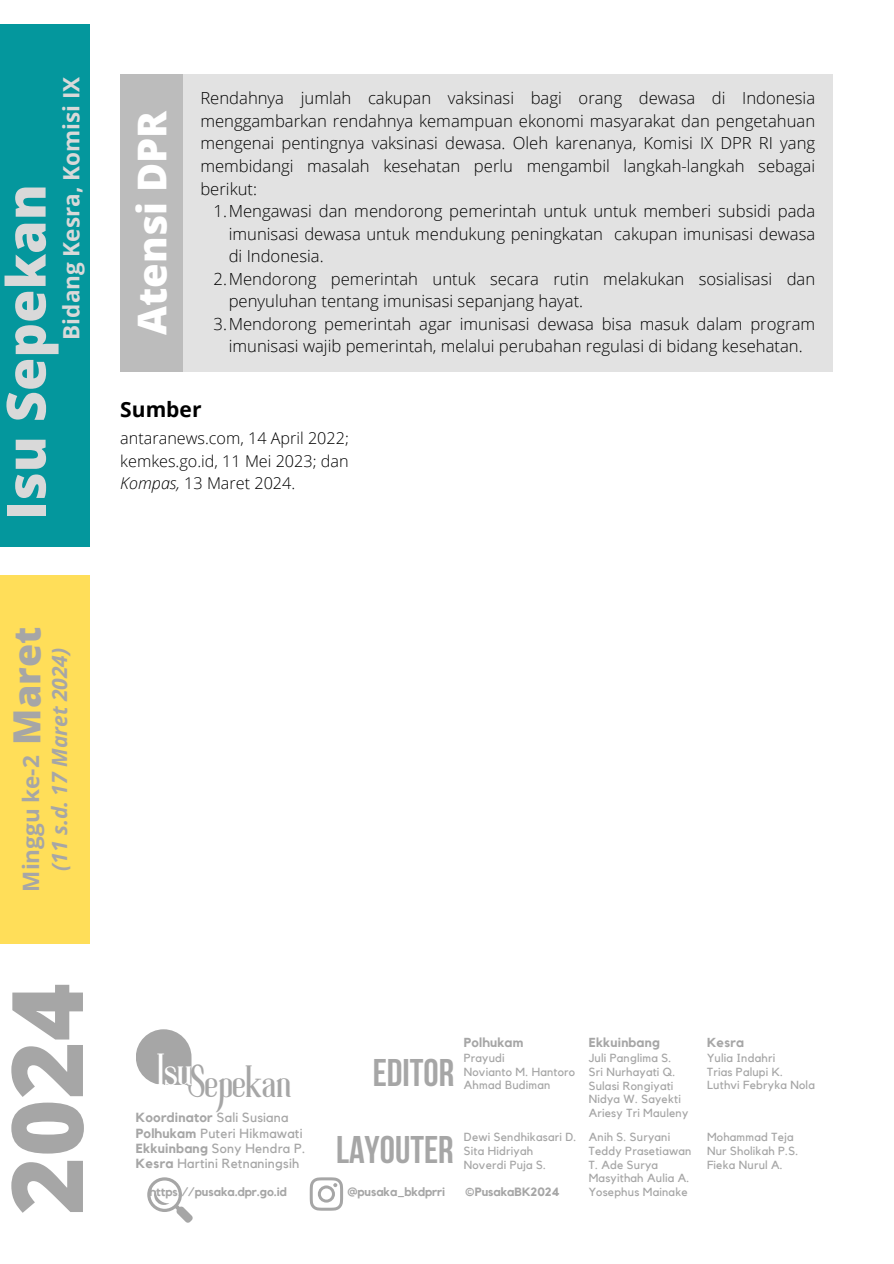
<style>
.page{position:relative;width:894px;height:1264px;background:#fff}
.page>*{position:absolute;margin:0;border:0;box-sizing:border-box;transform-origin:0 0}
.t1{font:800 98.85px "Open Sans";color:#a6a6a6}
.t2{font:800 54px "Open Sans";color:#d9d9d9}
.t3{font:40.65px "Roller Coaster";color:#a6a6a6}
.t4{font:800 39.75px "Open Sans";color:#fff}
.t5{font:700 38.4px "Bebas Neue";color:#a6a6a6}
.t6{font:800 37.5px "Open Sans";color:#a6a6a6}
.t7{font:700 22.5px "Open Sans";color:#d9d9d9}
.t8{font:700 22.5px "Open Sans";color:#a6a6a6}
.t9{font:italic 700 21px "Open Sans";color:#a6a6a6}
.t10{font:700 21px "Open Sans";color:#000}
.t11{font:300 16.65px/22.5px "Open Sans";color:#000;text-align:justify}
.t12{font:300 16.2px/22.5px "Open Sans";color:#000;text-align:justify}
.t13{font:13.2px/15.5px "Kollektif";letter-spacing:.02em;color:#a6a6a6}
.t14{font:700 13.05px "Kollektif";letter-spacing:.02em;color:#a6a6a6}
.t15{font:700 12px "Kollektif";color:#a6a6a6}
.t16{font:11.7px/13.6px "Kollektif";letter-spacing:.02em;color:#a6a6a6}
.s1{font-style:italic}
.s2{font-weight:700}
</style>
<div class="page">
<div style="left:120px;top:74px;width:63px;height:297px;background:#bcbcbc"></div>
<div style="left:183px;top:74px;width:649px;height:297px;background:#e2e2e2"></div>
<div style="left:0;top:25px;width:89px;height:522px;background:#04979d"></div>
<div style="left:0;top:575px;width:89px;height:368px;background:#ffde59"></div>
<svg style="left:136px;top:1029px;width:55px;height:55px;background:#b3b3b3"></svg>
<svg style="left:309px;top:1177px;width:34px;height:33px"></svg>
<svg style="left:147px;top:1177px;width:46px;height:45px"></svg>
<h3 class="t7" style="left:55px;top:339px;width:264px;rotate:-90deg">Bidang Kesra, Komisi IX</h3>
<h2 class="t2" style="left:-12px;top:520px;width:337px;rotate:-90deg">Isu Sepekan</h2>
<h3 class="t4" style="left:124px;top:334px;width:226px;rotate:-90deg">Atensi DPR</h3>
<p class="t11" style="left:200px;top:87px;width:616px">Rendahnya jumlah cakupan vaksinasi bagi orang dewasa di Indonesia menggambarkan rendahnya kemampuan ekonomi masyarakat dan pengetahuan mengenai pentingnya vaksinasi dewasa. Oleh karenanya, Komisi IX DPR RI yang membidangi masalah kesehatan perlu mengambil langkah-langkah sebagai berikut:</p>
<p class="t11" style="left:213px;top:199px;width:603px">1.Mengawasi dan mendorong pemerintah untuk untuk memberi subsidi pada</p>
<p class="t11" style="left:229px;top:222px;width:588px">imunisasi dewasa untuk mendukung peningkatan cakupan imunisasi dewasa</p>
<p class="t11" style="left:229px;top:244px;width:96px">di Indonesia.</p>
<p class="t11" style="left:213px;top:267px;width:603px">2.Mendorong pemerintah untuk secara rutin melakukan sosialisasi dan</p>
<p class="t11" style="left:229px;top:289px;width:356px">penyuluhan tentang imunisasi sepanjang hayat.</p>
<p class="t11" style="left:213px;top:312px;width:603px">3.Mendorong pemerintah agar imunisasi dewasa bisa masuk dalam program</p>
<p class="t11" style="left:229px;top:334px;width:575px">imunisasi wajib pemerintah, melalui perubahan regulasi di bidang kesehatan.</p>
<p class="t10" style="left:120px;top:394px;width:83px">Sumber</p>
<p class="t12" style="left:120px;top:427px;width:230px">antaranews.com, 14 April 2022; kemkes.go.id, 11 Mei 2023; dan <span class="s1">Kompas,</span> 13 Maret 2024.</p>
<h3 class="t6" style="left:0;top:744px;width:119px;rotate:-90deg">Maret</h3>
<h3 class="t8" style="left:15px;top:891px;width:138px;rotate:-90deg">Minggu ke-2</h3>
<p class="t9" style="left:45px;top:871px;width:226px;rotate:-90deg">(11 s.d. 17 Maret 2024)</p>
<h1 class="t1" style="left:-23px;top:1214px;width:233px;rotate:-90deg">2024</h1>
<h3 class="t3" style="left:157px;top:1066px;width:135px"><sup>Isu</sup>Sepekan</h3>
<p class="t13" style="left:136px;top:1110px;width:171px"><span class="s2">Koordinator</span> Sali Susiana<br><span class="s2">Polhukam</span> Puteri Hikmawati<br><span class="s2">Ekkuinbang</span> Sony Hendra P.<br><span class="s2">Kesra</span> Hartini Retnaningsih</p>
<p class="t15" style="left:149px;top:1186px;width:139px">https://pusaka.dpr.go.id</p>
<h3 class="t5" style="left:372px;top:1057px;width:83px">EDITOR</h3>
<p class="t14" style="left:463px;top:1036px;width:61px">Polhukam</p>
<p class="t16" style="left:463px;top:1051px;width:113px">Prayudi<br>Novianto M. Hantoro<br>Ahmad Budiman</p>
<p class="t14" style="left:588px;top:1036px;width:72px">Ekkuinbang</p>
<p class="t16" style="left:588px;top:1051px;width:101px">Juli Panglima S.<br>Sri Nurhayati Q.<br>Sulasi Rongiyati<br>Nidya W. Sayekti<br>Ariesy Tri Mauleny</p>
<h3 class="t5" style="left:336px;top:1134px;width:119px">LAYOUTER</h3>
<p class="t16" style="left:463px;top:1130px;width:114px">Dewi Sendhikasari D.<br>Sita Hidriyah<br>Noverdi Puja S.</p>
<p class="t15" style="left:347px;top:1186px;width:99px">@pusaka_bkdprri</p>
<p class="t15" style="left:464px;top:1186px;width:97px">©PusakaBK2024</p>
<p class="t16" style="left:588px;top:1130px;width:104px">Anih S. Suryani<br>Teddy Prasetiawan<br>T. Ade Surya<br>Masyithah Aulia A.<br>Yosephus Mainake</p>
<p class="t14" style="left:706px;top:1036px;width:39px">Kesra</p>
<p class="t16" style="left:706px;top:1051px;width:109px">Yulia Indahri<br>Trias Palupi K.<br>Luthvi Febryka Nola</p>
<p class="t16" style="left:706px;top:1130px;width:93px">Mohammad Teja<br>Nur Sholikah P.S.<br>Fieka Nurul A.</p>
</div>
